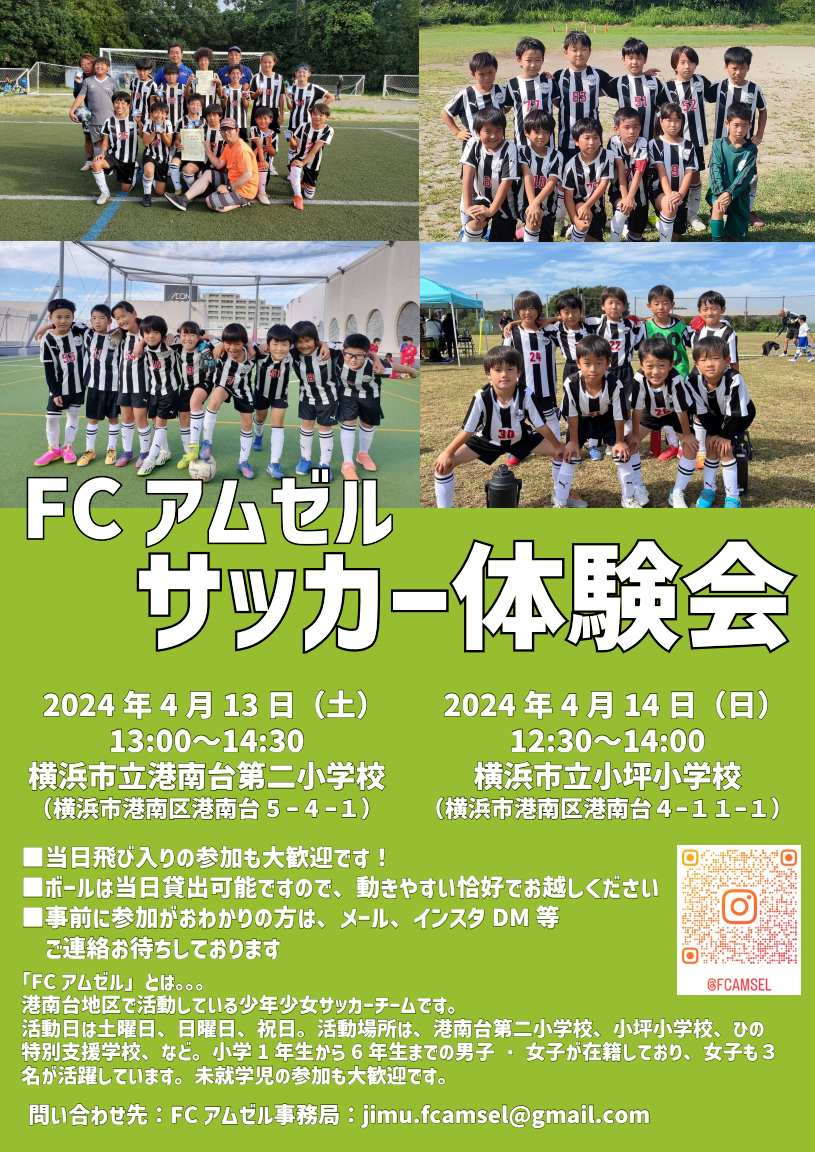
<style>
.page{position:relative;width:815px;height:1152px;background:#fff}
.page>*{position:absolute;margin:0;border:0;box-sizing:border-box;transform-origin:0 0}
.t1{font:114.4px "Corporate Logo Bold ver 2";color:#fff}
.t2{font:80px "Corporate Logo Bold ver 2";color:#fff}
.t3{font:29.6px/35.6px "Corporate Logo Bold ver 2";color:#fff;text-align:center}
.t4{font:24px/30px "Corporate Logo Bold ver 2";color:#fff}
.t5{font:23.2px "Corporate Logo Bold ver 2";color:#fff}
.t6{font:22px "Corporate Logo Bold ver 2";color:#fff}
.t7{font:20px/23.2px "Corporate Logo Bold ver 2";color:#fff}
</style>
<div class="page">
<div style="left:0;top:0;width:814px;height:1152px;background:#97bd31"></div>
<img style="left:419px;top:241px;width:395px;height:267px">
<svg style="left:28px;top:689px;width:358px;height:131px"></svg>
<img style="left:0;top:0;width:419px;height:241px">
<img style="left:419px;top:0;width:395px;height:241px">
<img style="left:0;top:241px;width:419px;height:267px">
<svg style="left:27px;top:468px;width:365px;height:73px"></svg>
<svg style="left:137px;top:539px;width:660px;height:115px"></svg>
<svg style="left:23px;top:845px;width:634px;height:114px"></svg>
<svg style="left:29px;top:1103px;width:620px;height:26px"></svg>
<svg style="left:21px;top:971px;width:753px;height:114px"></svg>
<img style="left:677px;top:845px;width:122px;height:150px">
<svg style="left:436px;top:689px;width:342px;height:131px"></svg>
<h2 class="t2" style="left:21px;top:454px;width:375px">FC アムゼル</h2>
<h1 class="t1" style="left:134px;top:519px;width:662px">サッカー体験会</h1>
<h3 class="t3" style="left:28px;top:687px;width:359px">2024 年 4 月 13 日（土）<br>13:00～14:30<br>横浜市立港南台第二小学校</h3>
<p class="t5" style="left:30px;top:793px;width:355px">（横浜市港南区港南台 5 ー 4 ー１）</p>
<h3 class="t3" style="left:443px;top:687px;width:344px">2024 年 4 月 14 日（日）<br>12:30～14:00<br>横浜市立小坪小学校</h3>
<p class="t5" style="left:421px;top:793px;width:373px">（横浜市港南区港南台４ー１１ー１）</p>
<p class="t4" style="left:21px;top:842px;width:374px">■当日飛び入りの参加も大歓迎です！</p>
<p class="t4" style="left:21px;top:872px;width:640px">■ボールは当日貸出可能ですので、動きやすい恰好でお越しください</p>
<p class="t4" style="left:21px;top:902px;width:540px">■事前に参加がおわかりの方は、メール、インスタ DM 等　ご連絡お待ちしております</p>
<p class="t7" style="left:21px;top:970px;width:758px;text-indent:-10px">「FC アムゼル」とは。。。<br>港南台地区で活動している少年少女サッカーチームです。<br>活動日は土曜日、日曜日、祝日。活動場所は、港南台第二小学校、小坪小学校、ひの特別支援学校、など。小学 1 年生から 6 年生までの男子・女子が在籍しており、女子も３名が活躍しています。未就学児の参加も大歓迎です。</p>
<p class="t6" style="left:28px;top:1100px;width:623px">問い合わせ先：FC アムゼル事務局：jimu.fcamsel@gmail.com</p>
</div>
